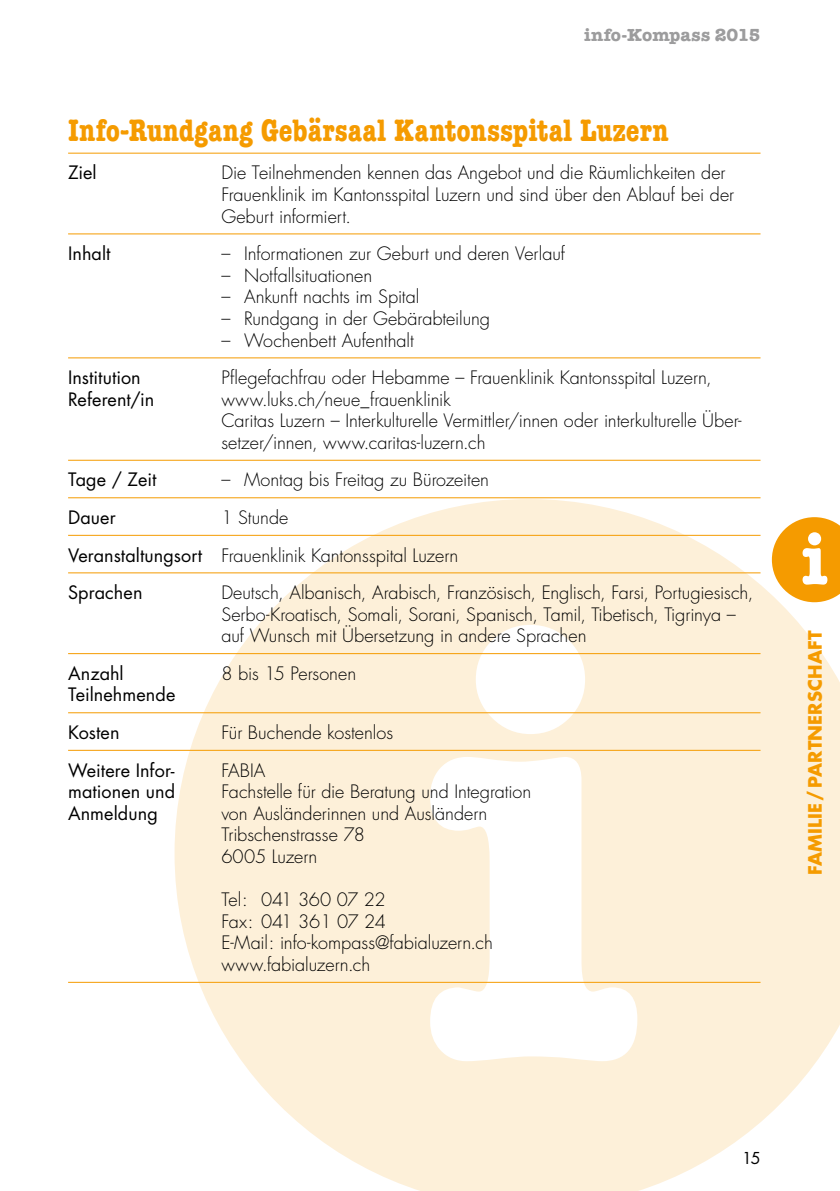
<style>
.page{position:relative;width:840px;height:1191px;background:#fff}
.page>*{position:absolute;margin:0;border:0;box-sizing:border-box;transform-origin:0 0}
.t1{font:700 condensed 32px "American Typewriter";letter-spacing:.005em;color:#f59b00}
.t2{font:300 18px/21.6px "Futura Luzern";letter-spacing:-.005em;color:#000}
.t3{font:18px/21.6px "Futura Luzern";letter-spacing:.005em;color:#000}
.t4{font:700 18px "Futura Luzern";letter-spacing:.005em;color:#f59b00}
.t5{font:700 18px "American Typewriter";letter-spacing:.005em;color:#9c9c9d}
.t6{font:16px "Futura Luzern";color:#000}
.s1{font-weight:400}
</style>
<div class="page">
<svg style="left:174px;top:499px;width:665px;height:692px;fill:#fdf0d9"></svg>
<svg style="left:430px;top:625px;width:207px;height:436px"></svg>
<svg style="left:771px;top:517px;width:68px;height:85px"></svg>
<hr style="left:68px;top:153px;width:142px;height:1px;background:#f59b00">
<hr style="left:210px;top:153px;width:550px;height:1px;background:#f59b00">
<hr style="left:68px;top:233px;width:142px;height:1px;background:#f59b00">
<hr style="left:210px;top:233px;width:550px;height:1px;background:#f59b00">
<hr style="left:68px;top:357px;width:142px;height:1px;background:#f59b00">
<hr style="left:210px;top:357px;width:550px;height:1px;background:#f59b00">
<hr style="left:68px;top:460px;width:142px;height:1px;background:#f59b00">
<hr style="left:210px;top:460px;width:550px;height:1px;background:#f59b00">
<hr style="left:68px;top:497px;width:142px;height:1px;background:#f59b00">
<hr style="left:210px;top:497px;width:550px;height:1px;background:#f59b00">
<hr style="left:68px;top:535px;width:142px;height:1px;background:#f59b00">
<hr style="left:210px;top:535px;width:550px;height:1px;background:#f59b00">
<hr style="left:68px;top:572px;width:142px;height:1px;background:#f59b00">
<hr style="left:210px;top:572px;width:550px;height:1px;background:#f59b00">
<hr style="left:68px;top:653px;width:142px;height:1px;background:#f59b00">
<hr style="left:210px;top:653px;width:550px;height:1px;background:#f59b00">
<hr style="left:68px;top:712px;width:142px;height:1px;background:#f59b00">
<hr style="left:210px;top:712px;width:550px;height:1px;background:#f59b00">
<hr style="left:68px;top:750px;width:142px;height:1px;background:#f59b00">
<hr style="left:210px;top:750px;width:550px;height:1px;background:#f59b00">
<hr style="left:68px;top:981px;width:142px;height:1px;background:#f59b00">
<hr style="left:210px;top:981px;width:550px;height:1px;background:#f59b00">
<p class="t5" style="left:583px;top:19px;width:178px">info-Kompass 2015</p>
<h1 class="t1" style="left:68px;top:105px;width:601px">Info-Rundgang Gebärsaal Kantonsspital Luzern</h1>
<p class="t3" style="left:68px;top:162px;width:30px">Ziel</p>
<p class="t2" style="left:221px;top:162px;width:514px">Die Teilnehmenden kennen das Angebot und die Räumlichkeiten der<br>Frauenklinik im Kantonsspital Luzern und sind über den Ablauf bei der<br>Geburt informiert.</p>
<p class="t3" style="left:68px;top:243px;width:44px">Inhalt</p>
<p class="t2" style="left:221px;top:243px;width:345px">– Informationen zur Geburt und deren Verlauf</p>
<p class="t2" style="left:221px;top:265px;width:152px">– Notfallsituationen</p>
<p class="t2" style="left:221px;top:286px;width:199px">– Ankunft nachts im Spital</p>
<p class="t2" style="left:221px;top:308px;width:270px">– Rundgang in der Gebärabteilung</p>
<p class="t2" style="left:221px;top:330px;width:194px">– Wochenbett Aufenthalt</p>
<p class="t3" style="left:68px;top:367px;width:88px">Institution<br>Referent/in</p>
<p class="t2" style="left:221px;top:367px;width:521px">Pflegefachfrau oder Hebamme – Frauenklinik Kantonsspital Luzern, www.luks.ch/neue_frauenklinik<br>Caritas Luzern – Interkulturelle Vermittler/innen oder interkulturelle Über&shy;setzer/innen, www.caritas-luzern.ch</p>
<p class="t3" style="left:68px;top:469px;width:90px">Tage / Zeit</p>
<p class="t2" style="left:221px;top:469px;width:269px">– Montag bis Freitag zu Bürozeiten</p>
<p class="t3" style="left:68px;top:507px;width:49px">Dauer</p>
<p class="t2" style="left:68px;top:499px;width:391px;line-height:37.6px;text-indent:153px">1 Stunde<br><span class="s1">Veranstaltungsort</span> Frauenklinik Kantonsspital Luzern<br><span class="s1">Sprachen</span></p>
<p class="t2" style="left:221px;top:582px;width:533px">Deutsch, Albanisch, Arabisch, Französisch, Englisch, Farsi, Portugiesisch,<br>Serbo-Kroatisch, Somali, Sorani, Spanisch, Tamil, Tibetisch, Tigrinya – auf Wunsch mit Übersetzung in andere Sprachen</p>
<p class="t3" style="left:68px;top:662px;width:109px">Anzahl<br>Teilnehmende</p>
<p class="t2" style="left:221px;top:663px;width:136px">8 bis 15 Personen</p>
<p class="t3" style="left:68px;top:722px;width:53px">Kosten</p>
<p class="t2" style="left:221px;top:722px;width:173px">Für Buchende kostenlos</p>
<p class="t3" style="left:68px;top:759px;width:108px;text-align:justify">Weitere Infor&shy;mationen und Anmeldung</p>
<p class="t2" style="left:221px;top:759px;width:311px">FABIA<br>Fachstelle für die Beratung und Integration von Ausländerinnen und Ausländern<br>Tribschenstrasse 78<br>6005 Luzern</p>
<p class="t2" style="left:221px;top:889px;width:273px">Tel: 041 360 07 22<br>Fax: 041 361 07 24<br>E-Mail: info-kompass@fabialuzern.ch www.fabialuzern.ch</p>
<p class="t4" style="left:802px;top:875px;width:246px;rotate:-90deg">FAMILIE/PARTNERSCHAFT</p>
<p class="t6" style="left:741px;top:1147px;width:20px">15</p>
</div>
